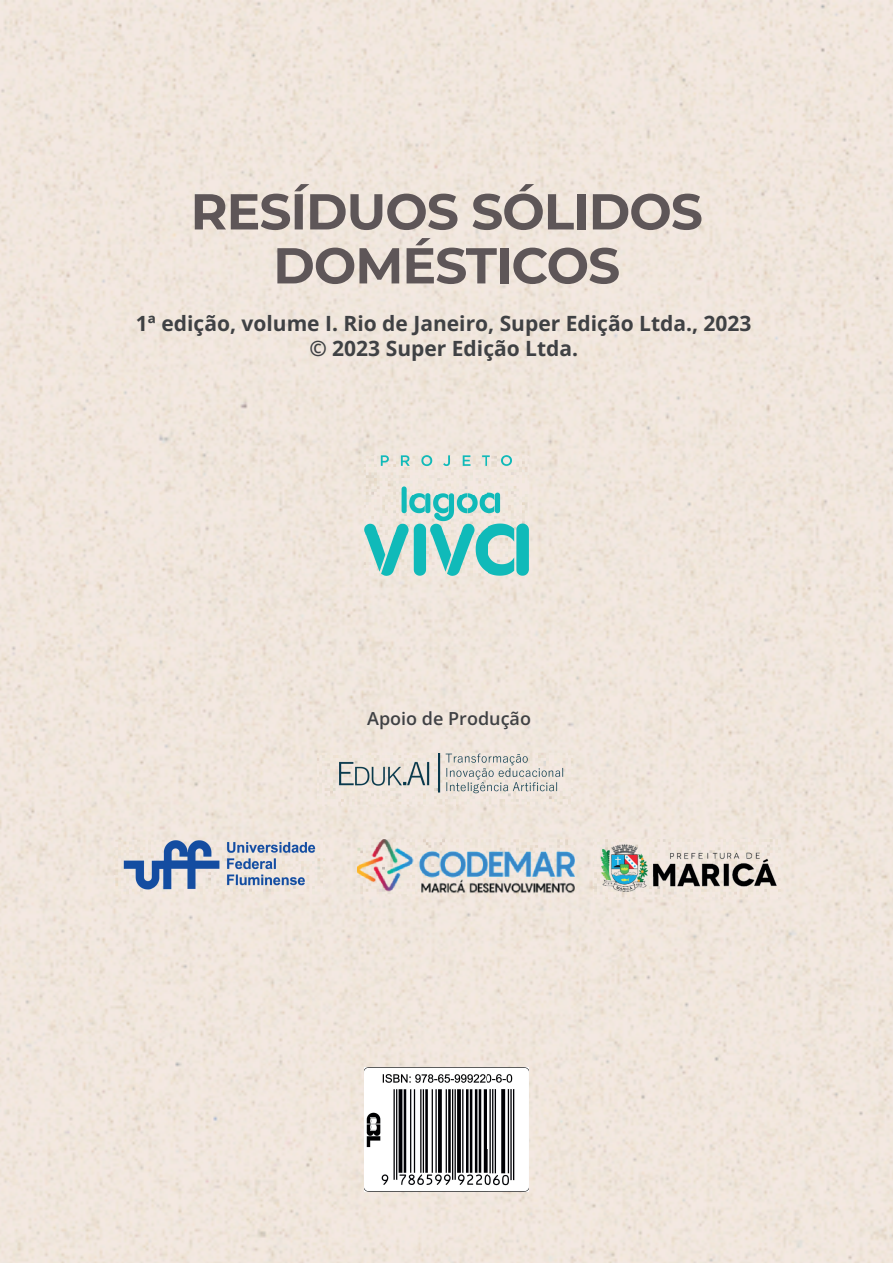
<style>
.page{position:relative;width:893px;height:1263px;background:#f0e6dd}
.page>*{position:absolute;margin:0;border:0;box-sizing:border-box;transform-origin:0 0}
.t1{font:700 50.4px/54px "Montserrat";letter-spacing:-.02em;color:#5e5658;text-align:center}
.t2{font:700 21px/25.2px "Open Sans";color:#3f4144;text-align:center}
.t3{font:600 18px "Open Sans";color:#3f4144}
</style>
<div class="page">
<img style="left:364px;top:1067px;width:165px;height:124px">
<img style="left:365px;top:456px;width:163px;height:120px">
<img style="left:317px;top:753px;width:255px;height:53px">
<img style="left:115px;top:841px;width:210px;height:52px">
<img style="left:357px;top:839px;width:217px;height:56px">
<img style="left:594px;top:839px;width:186px;height:59px">
<h1 class="t1" style="left:191px;top:182px;width:514px">RESÍDUOS SÓLIDOS<br>DOMÉSTICOS</h1>
<p class="t2" style="left:136px;top:310px;width:617px">1ª edição, volume I. Rio de Janeiro, Super Edição Ltda., 2023 © 2023 Super Edição Ltda.</p>
<p class="t3" style="left:367px;top:706px;width:165px">Apoio de Produção</p>
</div>
